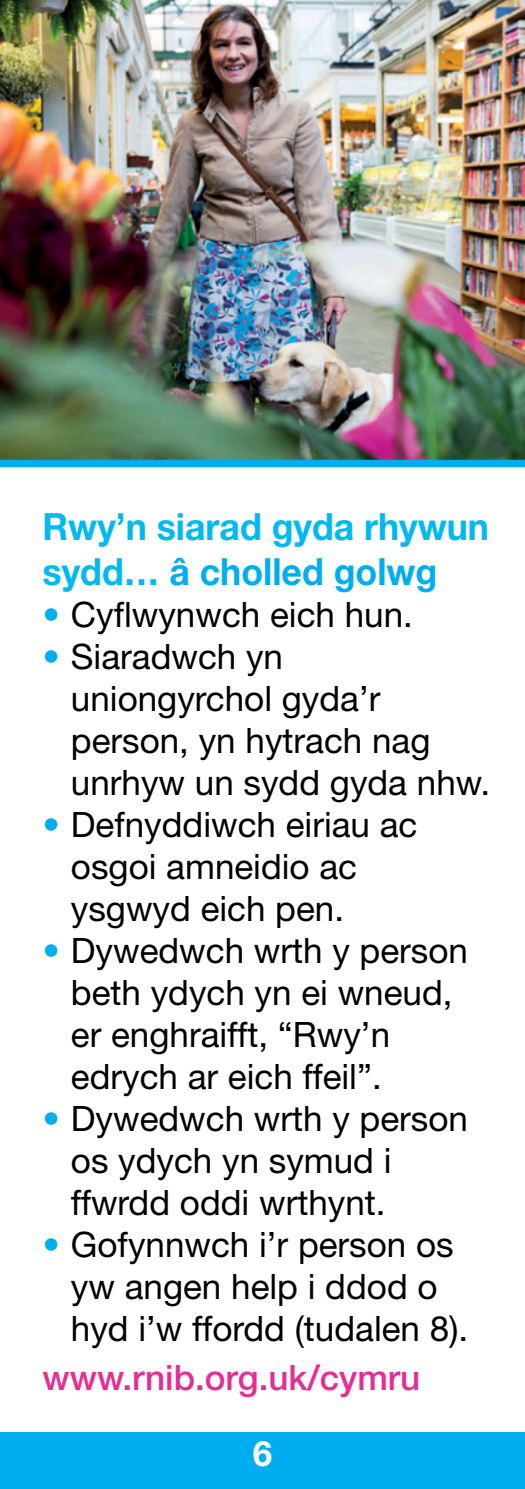
<style>
.page{position:relative;width:525px;height:1489px;background:#fff}
.page>*{position:absolute;margin:0;border:0;box-sizing:border-box;transform-origin:0 0}
.t1{font:700 37.5px/45px "Helvetica Neue";color:#00b9f1;scale:.95 1}
.t2{font:35px/42px "Helvetica Neue";color:#000}
.t3{font:500 35px "Helvetica Neue";color:#e52e92}
.t4{font:700 35px "Helvetica Neue";color:#fff}
.s1{color:#00aeef}
</style>
<div class="page">
<div style="left:0;top:1431px;width:524px;height:57px;background:#00aeef"></div>
<img style="left:0;top:0;width:524px;height:460px">
<div style="left:0;top:460px;width:524px;height:7px;background:#00aeef"></div>
<p class="t1" style="left:43px;top:503px;width:471px">Rwy’n siarad gyda rhywun sydd… <span class="s1">â cholled golwg</span></p>
<p class="t2" style="left:43px;top:593px;width:371px"><span class="s1">•</span> Cyflwynwch eich hun.</p>
<p class="t2" style="left:71px;top:635px;width:420px;text-indent:-28px"><span class="s1">•</span> Siaradwch yn uniongyrchol gyda’r person, yn hytrach nag unrhyw un sydd gyda nhw.</p>
<p class="t2" style="left:71px;top:803px;width:348px;text-indent:-28px"><span class="s1">•</span> Defnyddiwch eiriau ac osgoi amneidio ac ysgwyd eich pen.</p>
<p class="t2" style="left:71px;top:929px;width:398px;text-indent:-28px"><span class="s1">•</span> Dywedwch wrth y person beth ydych yn ei wneud, er enghraifft, “Rwy’n edrych ar eich ffeil”.</p>
<p class="t2" style="left:71px;top:1097px;width:398px;text-indent:-28px"><span class="s1">•</span> Dywedwch wrth y person os ydych yn symud i ffwrdd oddi wrthynt.</p>
<p class="t2" style="left:71px;top:1223px;width:398px;text-indent:-28px"><span class="s1">•</span> Gofynnwch i’r person os yw angen help i ddod o hyd i’w ffordd (tudalen 8).</p>
<p class="t3" style="left:43px;top:1356px;width:379px">www.rnib.org.uk/cymru</p>
<p class="t4" style="left:252px;top:1431px;width:21px">6</p>
</div>
